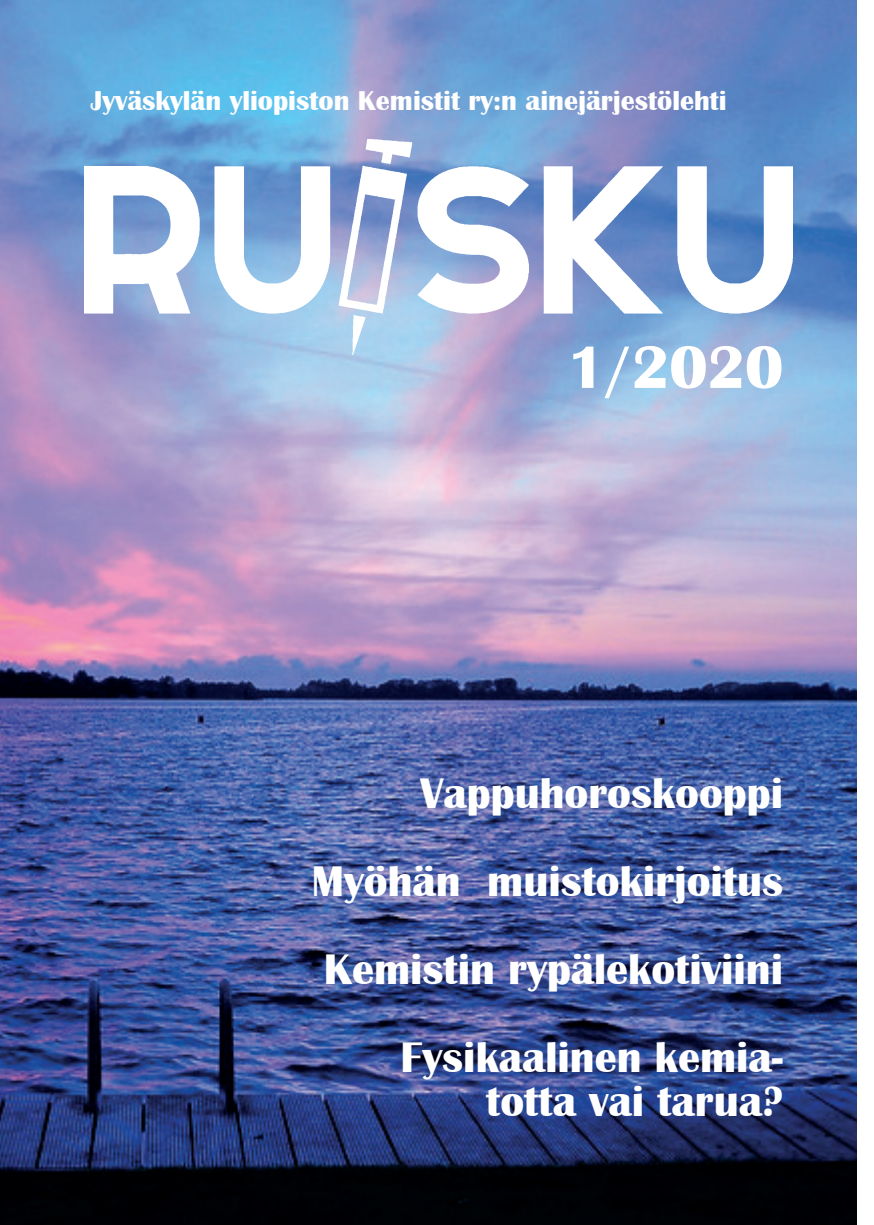
<style>
.page{position:relative;width:874px;height:1225px;background:#fff}
.page>*{position:absolute;margin:0;border:0;box-sizing:border-box;transform-origin:0 0}
.OTSIKKO{font:700 62px "Britannic";color:#fff}
.VÄLIOTSIKKO{font:700 44px "Britannic";color:#fff}
.OTSIKKO-2{font:700 28px "Britannic";color:#fff}
</style>
<div class="page">
<img style="left:0;top:0;width:856px;height:1225px">
<img style="left:84px;top:139px;width:708px;height:215px">
<p class="OTSIKKO-2" style="left:91px;top:85px;width:637px">Jyväskylän yliopiston Kemistit ry:n ainejärjestölehti</p>
<p class="OTSIKKO" style="left:567px;top:332px;width:217px">1/2020</p>
<p class="VÄLIOTSIKKO" style="left:420px;top:769px;width:364px">Vappuhoroskooppi</p>
<p class="VÄLIOTSIKKO" style="left:311px;top:857px;width:472px">Myöhän muistokirjoitus</p>
<p class="VÄLIOTSIKKO" style="left:323px;top:945px;width:461px">Kemistin rypälekotiviini</p>
<p class="VÄLIOTSIKKO" style="left:400px;top:1033px;width:384px">Fysikaalinen kemia-</p>
<p class="VÄLIOTSIKKO" style="left:486px;top:1077px;width:298px">totta vai tarua?</p>
</div>
